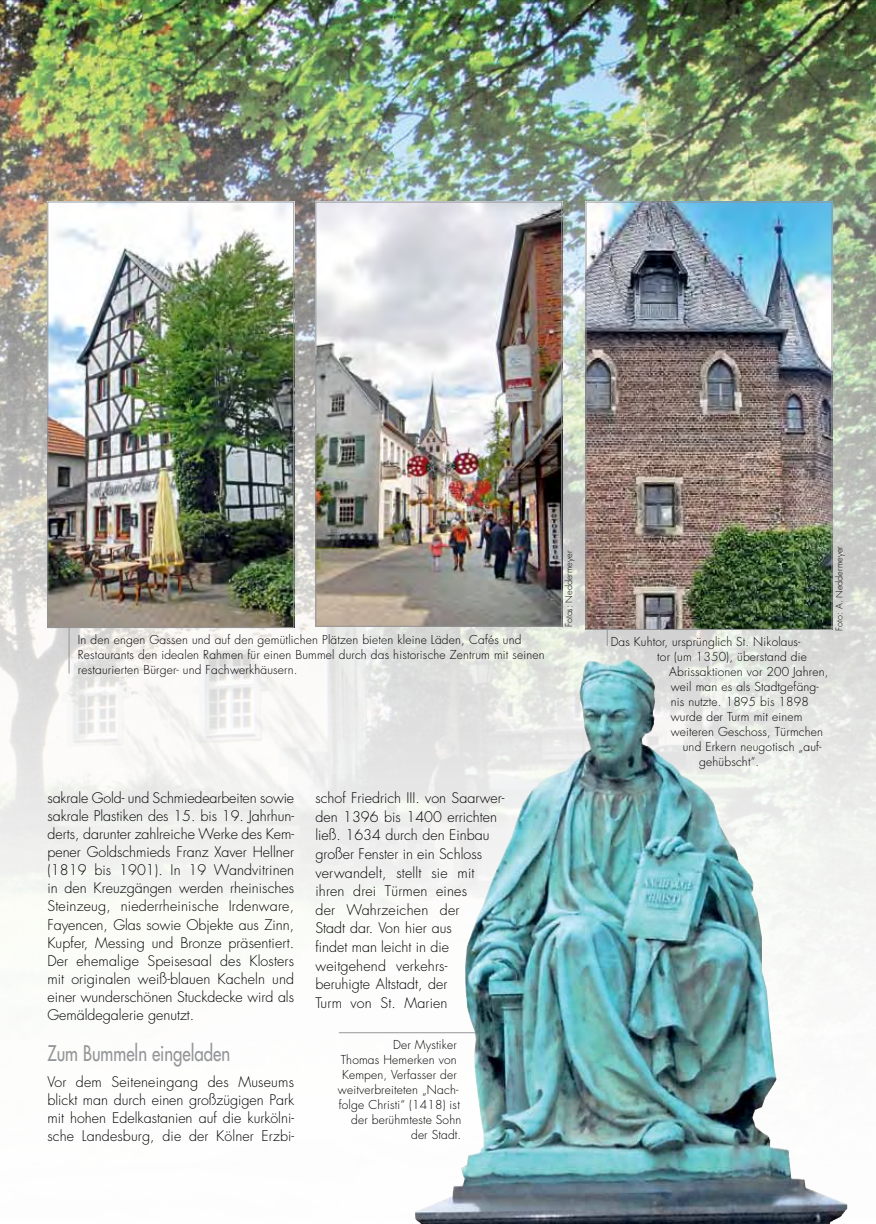
<style>
.page{position:relative;width:876px;height:1224px;background:#fff}
.page>*{position:absolute;margin:0;border:0;box-sizing:border-box;transform-origin:0 0}
.t1{font:500 21px "Futura CE";color:#939598;scale:.8 1}
.t2{font:300 14.25px/18px "Futura LT";color:#000;text-align:justify}
.t3{font:300 12px/15px "Futura LT";letter-spacing:.015em;color:#000}
.t4{font:300 9px "Futura LT";color:#000}
</style>
<div class="page">
<img style="left:0;top:0;width:875px;height:1224px">
<p class="t4" style="left:563px;top:627px;width:78px;rotate:-90deg">Fotos: Neddermeyer</p>
<p class="t4" style="left:833px;top:631px;width:86px;rotate:-90deg">Foto: A. Neddermeyer</p>
<p class="t3" style="left:78px;top:633px;width:468px">In den engen Gassen und auf den gemütlichen Plätzen bieten kleine Läden, Cafés und<br>Restaurants den idealen Rahmen für einen Bummel durch das historische Zentrum mit seinen restaurierten Bürger- und Fachwerkhäusern.</p>
<p class="t3" style="left:610px;top:634px;width:191px">Das Kuhtor, ursprünglich St. Nikolaus-</p>
<p class="t3" style="left:657px;top:649px;width:151px">tor (um 1350), überstand die</p>
<p class="t3" style="left:669px;top:664px;width:161px">Abrissaktionen vor 200 Jahren,</p>
<p class="t3" style="left:670px;top:679px;width:150px">weil man es als Stadtgefäng-</p>
<p class="t3" style="left:670px;top:694px;width:140px">nis nutzte. 1895 bis 1898</p>
<p class="t3" style="left:670px;top:709px;width:133px">wurde der Turm mit einem</p>
<p class="t3" style="left:670px;top:724px;width:154px">weiteren Geschoss, Türmchen</p>
<p class="t3" style="left:682px;top:739px;width:140px">und Erkern neugotisch „auf-</p>
<p class="t3" style="left:699px;top:754px;width:61px">gehübscht“.</p>
<p class="t2" style="left:47px;top:789px;width:248px">sakrale Gold- und Schmiedearbeiten sowie sakrale Plastiken des 15. bis 19. Jahrhun&shy;derts, darunter zahlreiche Werke des Kem&shy;pener Goldschmieds Franz Xaver Hellner (1819 bis 1901). In 19 Wandvitrinen in den Kreuzgängen werden rheinisches Steinzeug, niederrheinische Irdenware, Fayencen, Glas sowie Objekte aus Zinn, Kupfer, Messing und Bronze präsentiert.<br>Der ehemalige Speisesaal des Klosters mit originalen weiß-blauen Kacheln und einer wunderschönen Stuckdecke wird als Gemäldegalerie genutzt.</p>
<p class="t1" style="left:47px;top:1038px;width:230px">Zum Bummeln eingeladen</p>
<p class="t2" style="left:47px;top:1073px;width:248px">Vor dem Seiteneingang des Museums blickt man durch einen großzügigen Park mit hohen Edelkastanien auf die kurkölni&shy;sche Landesburg, die der Kölner Erzbi-</p>
<p class="t2" style="left:315px;top:789px;width:191px;line-height:18.6px;text-align:left">schof Friedrich III. von Saarwer&shy;den 1396 bis 1400 errichten ließ. 1634 durch den Einbau großer Fenster in ein Schloss verwandelt, stellt sie mit ihren drei Türmen eines<br>der Wahrzeichen der<br>Stadt dar. Von hier aus<br>findet man leicht in die weitgehend verkehrs&shy;beruhigte Altstadt, der<br>Turm von St. Marien</p>
<p class="t3" style="left:393px;top:1037px;width:65px">Der Mystiker</p>
<p class="t3" style="left:341px;top:1052px;width:118px">Thomas Hemerken von</p>
<p class="t3" style="left:342px;top:1067px;width:116px">Kempen, Verfasser der</p>
<p class="t3" style="left:338px;top:1082px;width:122px">weitverbreiteten „Nach-</p>
<p class="t3" style="left:339px;top:1097px;width:122px">folge Christi“ (1418) ist</p>
<p class="t3" style="left:351px;top:1112px;width:112px">der berühmteste Sohn</p>
<p class="t3" style="left:411px;top:1127px;width:52px">der Stadt.</p>
</div>
